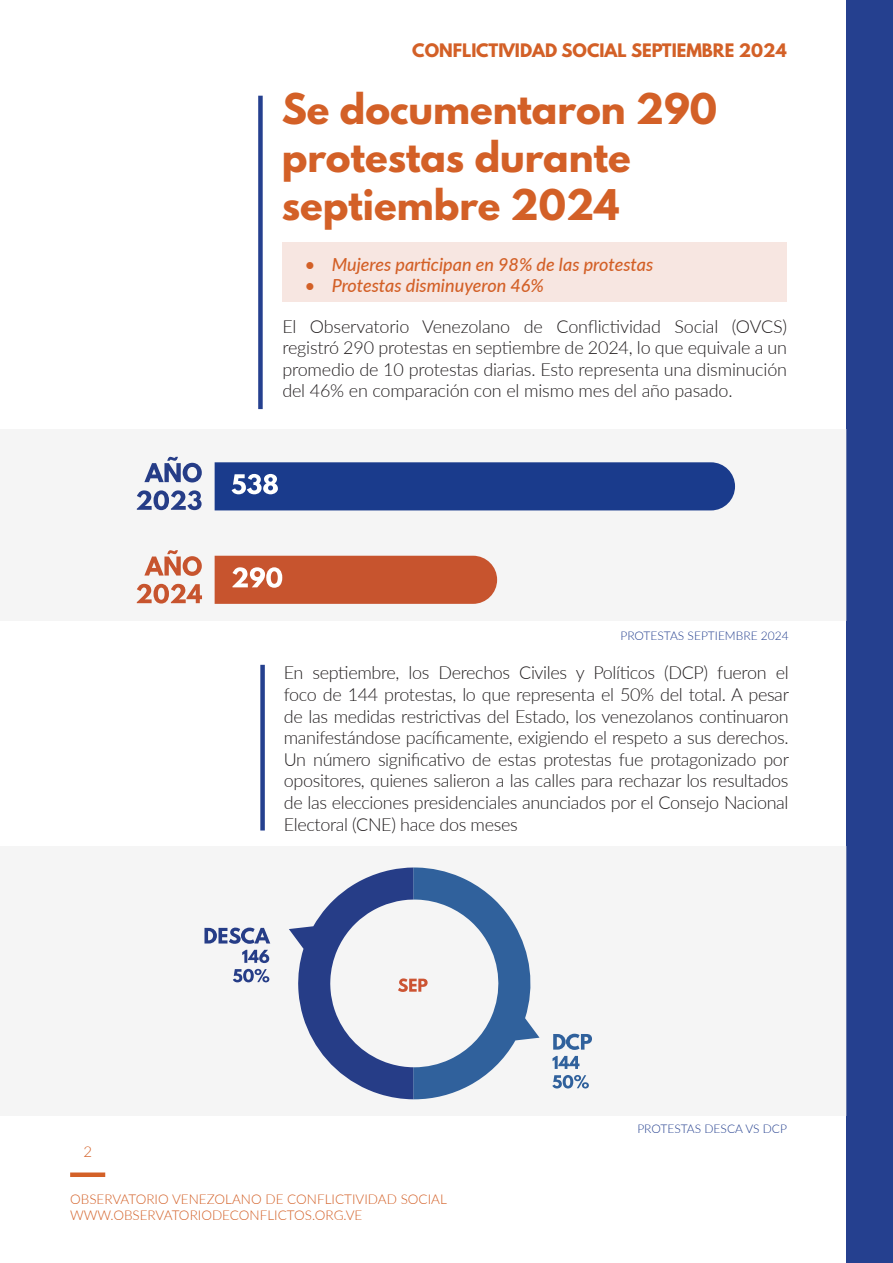
<style>
.page{position:relative;width:893px;height:1263px;background:#fff}
.page>*{position:absolute;margin:0;border:0;box-sizing:border-box;transform-origin:0 0}
.t1{font:700 37.5px/48px "League Spartan";color:#d36027}
.t2{font:300 18px/21.6px "Lato";letter-spacing:-.02em;color:#231f20;text-align:justify}
.t3{font:italic 500 18px "Lato";color:#d36027}
.t4{font:700 16.5px "League Spartan";color:#d36027}
.t5{font:300 15px "Lato";color:#d36027}
.t6{font:300 13.5px/16.2px "Lato";color:#d36027}
.t7{font:300 12px "Lato";color:#25408f}
</style>
<div class="page">
<div style="left:846px;top:0;width:47px;height:1263px;background:#25408f"></div>
<div style="left:70px;top:1172px;width:35px;height:5px;background:#d36027"></div>
<div style="left:258px;top:96px;width:5px;height:313px;background:#25408f"></div>
<div style="left:260px;top:665px;width:5px;height:165px;background:#25408f"></div>
<div style="left:282px;top:242px;width:505px;height:60px;background:#f7e6e1"></div>
<div style="left:0;top:429px;width:846px;height:191px;background:#f5f5f5"></div>
<div style="left:215px;top:462px;width:520px;height:48px;background:#1a3b8c"></div>
<svg style="left:144px;top:457px;width:58px;height:25px"></svg>
<svg style="left:137px;top:490px;width:65px;height:20px"></svg>
<svg style="left:215px;top:556px;width:282px;height:48px"></svg>
<svg style="left:144px;top:550px;width:58px;height:26px"></svg>
<svg style="left:137px;top:584px;width:65px;height:19px"></svg>
<div style="left:0;top:846px;width:846px;height:270px;background:#f5f5f5"></div>
<svg style="left:204px;top:927px;width:66px;height:17px"></svg>
<svg style="left:242px;top:950px;width:27px;height:13px"></svg>
<svg style="left:233px;top:969px;width:36px;height:13px"></svg>
<svg style="left:553px;top:1034px;width:39px;height:16px"></svg>
<svg style="left:552px;top:1056px;width:27px;height:13px"></svg>
<svg style="left:552px;top:1075px;width:37px;height:13px"></svg>
<svg style="left:289px;top:867px;width:250px;height:232px"></svg>
<p class="t4" style="left:412px;top:37px;width:376px">CONFLICTIVIDAD SOCIAL SEPTIEMBRE 2024</p>
<p class="t1" style="left:282px;top:84px;width:437px">Se documentaron 290 protestas durante septiembre 2024</p>
<p class="t3" style="left:305px;top:251px;width:350px">• Mujeres participan en 98% de las protestas</p>
<p class="t3" style="left:305px;top:273px;width:241px">• Protestas disminuyeron 46%</p>
<p class="t2" style="left:282px;top:315px;width:506px">El Observatorio Venezolano de Conflictividad Social (OVCS) registró 290 protestas en septiembre de 2024, lo que equivale a un promedio de 10 protestas diarias. Esto representa una disminución del 46% en comparación con el mismo mes del año pasado.</p>
<p class="t7" style="left:620px;top:627px;width:170px">PROTESTAS SEPTIEMBRE 2024</p>
<p class="t2" style="left:284px;top:661px;width:507px">En septiembre, los Derechos Civiles y Políticos (DCP) fueron el foco de 144 protestas, lo que representa el 50% del total. A pesar de las medidas restrictivas del Estado, los venezolanos continuaron manifestándose pacíficamente, exigiendo el respeto a sus derechos.<br>Un número significativo de estas protestas fue protagonizado por opositores, quienes salieron a las calles para rechazar los resultados de las elecciones presidenciales anunciados por el Consejo Nacional Electoral (CNE) hace dos meses</p>
<p class="t5" style="left:83px;top:1141px;width:10px">2</p>
<p class="t6" style="left:70px;top:1190px;width:378px">OBSERVATORIO VENEZOLANO DE CONFLICTIVIDAD SOCIAL<br>WWW.OBSERVATORIODECONFLICTOS.ORG.VE</p>
<p class="t7" style="left:637px;top:1120px;width:151px">PROTESTAS DESCA VS DCP</p>
</div>
